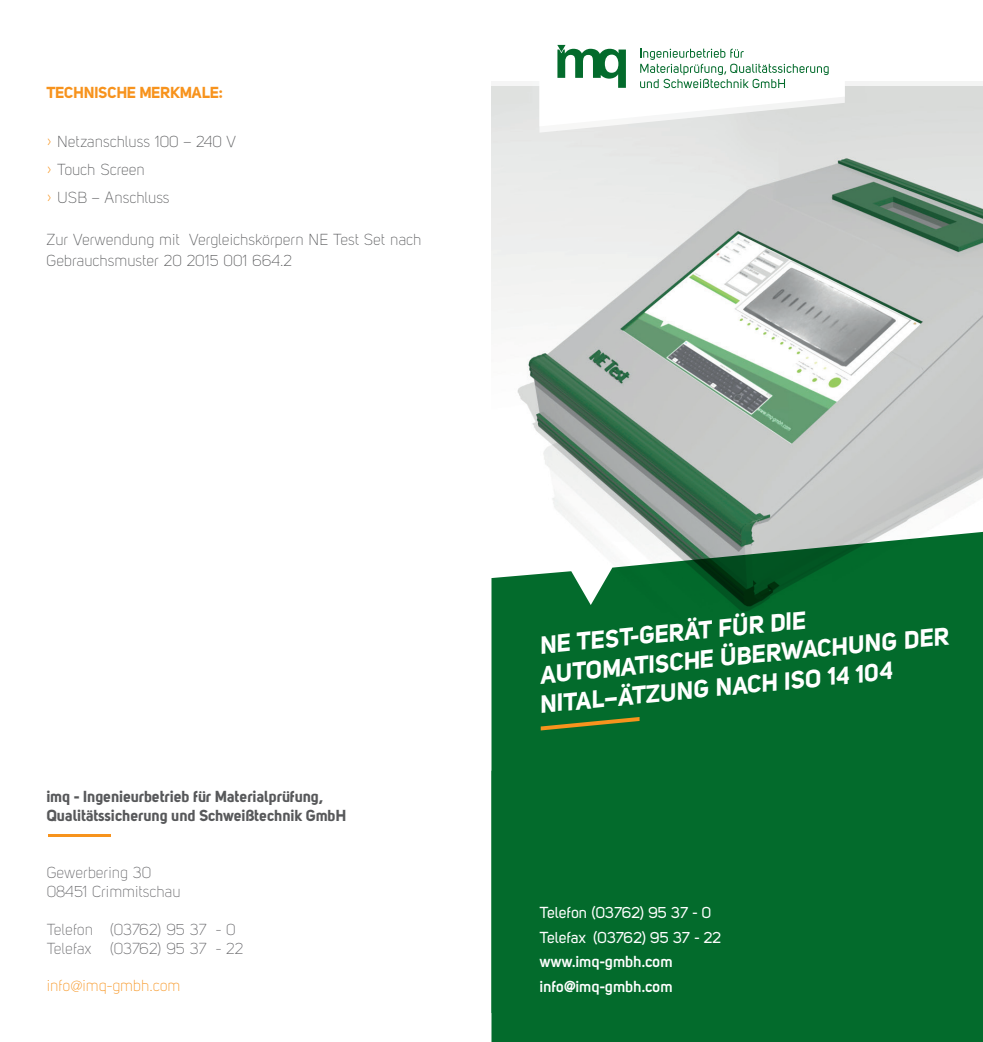
<style>
.page{position:relative;width:983px;height:1042px;background:#fff}
.page>*{position:absolute;margin:0;border:0;box-sizing:border-box;transform-origin:0 0}
.t1{font:24.5px/29.2px "Uni Sans Bold";color:#fff}
.t2{font:15.75px/28px "Uni Sans Light";color:#57585a}
.t3{font:15.75px/18.9px "Uni Sans Bold";color:#57585a}
.t4{font:15.75px/18.9px "Uni Sans Light";color:#636366}
.t5{font:15.75px/24.5px "Uni Sans Regular";color:#fff}
.t6{font:700 15.75px/24.5px "Uni Sans Semi";color:#fff}
.t7{font:15.75px "Uni Sans Bold";color:#f7931d}
.t8{font:15.75px "Uni Sans Light";color:#f7931d}
.s1{font-size:17.5px;color:#f7931d}
</style>
<div class="page">
<img style="left:491px;top:86px;width:491px;height:445px">
<svg style="left:491px;top:531px;width:491px;height:190px;background:#217944"></svg>
<div style="left:491px;top:721px;width:491px;height:321px;background:#036b2c"></div>
<svg style="left:540px;top:717px;width:99px;height:13px"></svg>
<div style="left:491px;top:75px;width:491px;height:11px;background:#f3f4f3"></div>
<div style="left:491px;top:0;width:491px;height:80px;background:#fff"></div>
<svg style="left:539px;top:44px;width:305px;height:89px"></svg>
<hr style="left:48px;top:834px;width:62px;height:2px;background:#f7931d">
<p class="t7" style="left:47px;top:83px;width:19px">Technische</p>
<p class="t7" style="left:140px;top:83px;width:51px">Merkmale</p>
<p class="t7" style="left:219px;top:83px;width:5px">:</p>
<p class="t2" style="left:47px;top:128px;width:191px"><span class="s1">›</span> Netzanschluss 100 – 240 V <span class="s1">›</span> Touch Screen<br><span class="s1">›</span> USB – Anschluss</p>
<p class="t2" style="left:47px;top:229px;width:376px;line-height:21px">Zur Verwendung mit Vergleichskörpern NE Test Set nach<br>Gebrauchsmuster 20 2015 001 664.2</p>
<p class="t3" style="left:47px;top:787px;width:301px">imq - Ingenieurbetrieb für Materialprüfung,<br>Qualitätssicherung und Schweißtechnik GmbH</p>
<p class="t4" style="left:47px;top:863px;width:135px">Gewerbering 30<br>08451 Crimmitschau</p>
<p class="t4" style="left:47px;top:920px;width:198px">Telefon (03762) 95 37 - 0<br>Telefax (03762) 95 37 - 22</p>
<p class="t8" style="left:47px;top:977px;width:135px">info@imq-gmbh.com</p>
<h1 class="t1" style="left:533px;top:630px;width:414px;rotate:-5deg">NE TEST-GERÄT FÜR DIE<br>AUTOMATISCHE ÜBERWACHUNG DER<br>NITAL–ÄTZUNG NACH ISO 14 104</h1>
<p class="t5" style="left:539px;top:900px;width:183px">Telefon (03762) 95 37 - 0<br>Telefax (03762) 95 37 - 22</p>
<p class="t6" style="left:539px;top:949px;width:134px">www.imq-gmbh.com info@imq-gmbh.com</p>
</div>
